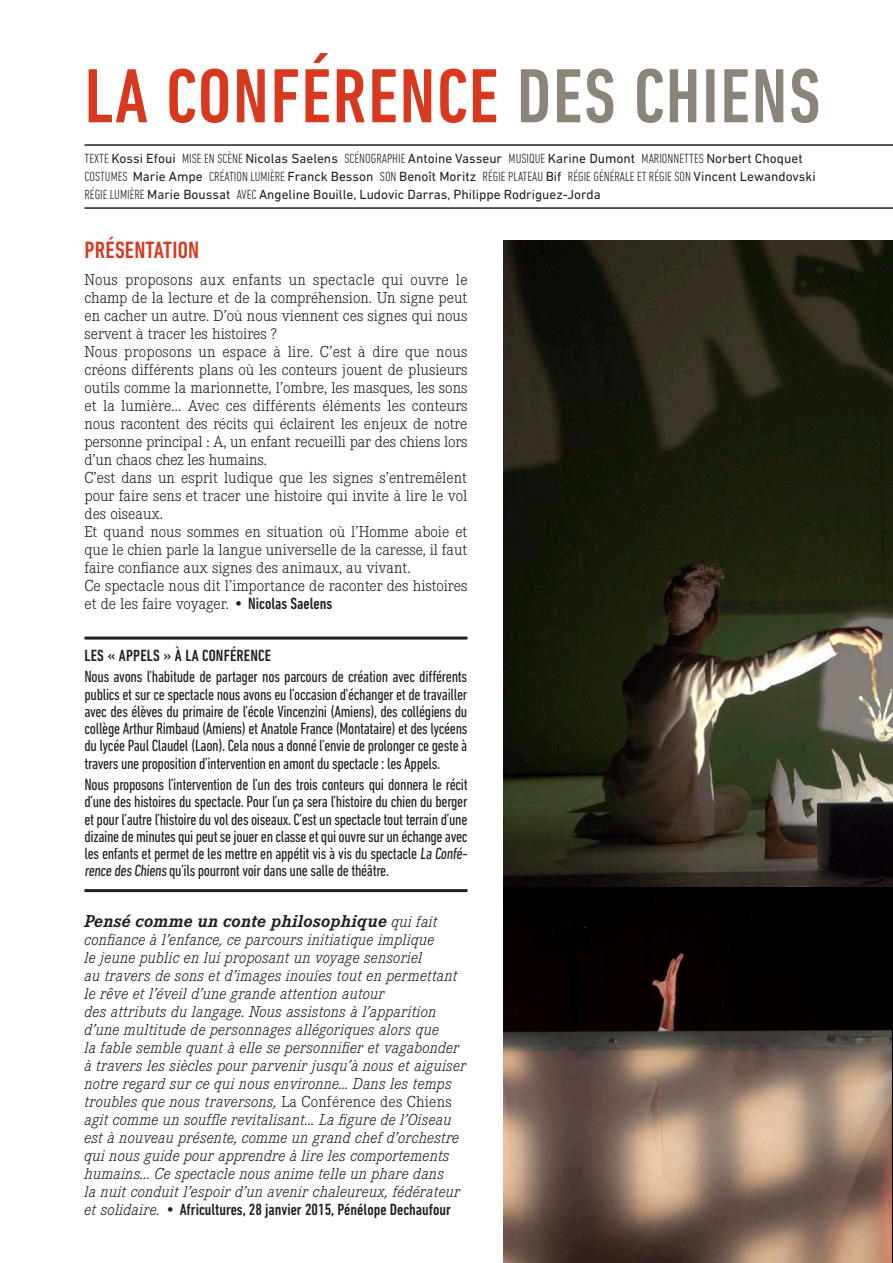
<style>
.page{position:relative;width:893px;height:1263px;background:#fff}
.page>*{position:absolute;margin:0;border:0;box-sizing:border-box;transform-origin:0 0}
.t1{font:500 condensed 78px "DIN Next LT Pro";letter-spacing:.02em;color:#d8381e}
.t2{font:500 condensed 24px "DIN Next LT Pro";letter-spacing:.01em;color:#d8381e}
.t3{font:italic 700 18px "Corporate E";letter-spacing:.01em;color:#231f20}
.t4{font:300 16.5px/18px "Corporate E";color:#231f20;text-align:justify}
.t5{font:condensed 16.5px/17.2px "DIN Next LT Pro";letter-spacing:-.02em;color:#231f20;text-align:justify}
.t6{font:italic 300 16.5px/18px "Corporate E";letter-spacing:.01em;color:#231f20}
.t7{font:500 condensed 16.5px "DIN Next LT Pro";letter-spacing:.01em;color:#231f20}
.t8{font:13.5px/18px "DIN Next LT Pro";color:#231f20}
.s1{color:#8b8479}
.s2{font-weight:300;font-stretch:condensed}
.s3{font-family:"DIN Next LT Pro";font-weight:500;font-stretch:condensed}
.s4{font-weight:300;font-size:16.5px}
.s5{font-style:normal}
.s6{font-family:"DIN Next LT Pro";font-weight:500;font-style:normal;font-stretch:condensed}
</style>
<div class="page">
<hr style="left:84px;top:636px;width:383px;height:3px;background:#231f20">
<hr style="left:84px;top:889px;width:383px;height:3px;background:#231f20">
<hr style="left:84px;top:144px;width:809px;height:2px;background:#231f20">
<hr style="left:84px;top:207px;width:809px;height:2px;background:#231f20">
<img style="left:503px;top:241px;width:390px;height:1022px">
<img style="left:892px;top:888px;width:1px;height:375px">
<p class="t1" style="left:84px;top:52px;width:738px">LA CONFÉRENCE <span class="s1">DES CHIENS</span></p>
<p class="t8" style="left:84px;top:149px;width:733px"><span class="s2">TEXTE</span> Kossi Efoui <span class="s2">MISE EN SCÈNE</span> Nicolas Saelens <span class="s2">SCÉNOGRAPHIE</span> Antoine Vasseur <span class="s2">MUSIQUE</span> Karine Dumont <span class="s2">MARIONNETTES</span> Norbert Choquet<br><span class="s2">COSTUMES</span> Marie Ampe <span class="s2">CRÉATION LUMIÈRE</span> Franck Besson <span class="s2">SON</span> Benoît Moritz <span class="s2">RÉGIE PLATEAU</span> Bif <span class="s2">RÉGIE GÉNÉRALE ET RÉGIE SON</span> Vincent Lewandovski</p>
<p class="t8" style="left:84px;top:185px;width:518px"><span class="s2">RÉGIE LUMIÈRE</span> Marie Boussat <span class="s2">AVEC</span> Angeline Bouille, Ludovic Darras, Philippe Rodriguez-Jorda</p>
<p class="t2" style="left:84px;top:237px;width:116px">PRÉSENTATION</p>
<p class="t4" style="left:84px;top:271px;width:385px">Nous proposons aux enfants un spectacle qui ouvre le champ de la lecture et de la compréhension. Un signe peut en cacher un autre. D’où nous viennent ces signes qui nous servent à tracer les histoires ?</p>
<p class="t4" style="left:84px;top:343px;width:385px">Nous proposons un espace à lire. C’est à dire que nous créons différents plans où les conteurs jouent de plusieurs outils comme la marionnette, l’ombre, les masques, les sons et la lumière... Avec ces différents éléments les conteurs nous racontent des récits qui éclairent les enjeux de notre personne principal : A, un enfant recueilli par des chiens lors d’un chaos chez les humains.</p>
<p class="t4" style="left:84px;top:469px;width:384px">C’est dans un esprit ludique que les signes s’entremêlent pour faire sens et tracer une histoire qui invite à lire le vol des oiseaux.</p>
<p class="t4" style="left:84px;top:523px;width:384px">Et quand nous sommes en situation où l’Homme aboie et que le chien parle la langue universelle de la caresse, il faut faire confiance aux signes des animaux, au vivant.</p>
<p class="t4" style="left:84px;top:577px;width:384px">Ce spectacle nous dit l’importance de raconter des histoires et de les faire voyager. • <span class="s3">Nicolas Saelens</span></p>
<p class="t7" style="left:84px;top:646px;width:188px">LES « APPELS » À LA CONFÉRENCE</p>
<p class="t5" style="left:84px;top:668px;width:385px">Nous avons l’habitude de partager nos parcours de création avec différents publics et sur ce spectacle nous avons eu l’occasion d’échanger et de travailler avec des élèves du primaire de l’école Vincenzini (Amiens), des collégiens du collège Arthur Rimbaud (Amiens) et Anatole France (Montataire) et des lycéens du lycée Paul Claudel (Laon). Cela nous a donné l’envie de prolonger ce geste à travers une proposition d’intervention en amont du spectacle : les Appels.</p>
<p class="t5" style="left:84px;top:776px;width:386px">Nous proposons l’intervention de l’un des trois conteurs qui donnera le récit d’une des histoires du spectacle. Pour l’un ça sera l’histoire du chien du berger et pour l’autre l’histoire du vol des oiseaux. C’est un spectacle tout terrain d’une dizaine de minutes qui peut se jouer en classe et qui ouvre sur un échange avec les enfants et permet de les mettre en appétit vis à vis du spectacle La Confé&shy;rence des Chiens qu’ils pourront voir dans une salle de théâtre.</p>
<p class="t3" style="left:84px;top:910px;width:355px">Pensé comme un conte philosophique <span class="s4">qui fait</span></p>
<p class="t6" style="left:84px;top:930px;width:383px">confiance à l’enfance, ce parcours initiatique implique<br>le jeune public en lui proposant un voyage sensoriel<br>au travers de sons et d’images inouïes tout en permettant le rêve et l’éveil d’une grande attention autour<br>des attributs du langage. Nous assistons à l’apparition d’une multitude de personnages allégoriques alors que<br>la fable semble quant à elle se personnifier et vagabonder à travers les siècles pour parvenir jusqu’à nous et aiguiser notre regard sur ce qui nous environne… Dans les temps troubles que nous traversons, <span class="s5">La Conférence des Chiens </span>agit comme un souffle revitalisant... La figure de l’Oiseau est à nouveau présente, comme un grand chef d’orchestre qui nous guide pour apprendre à lire les comportements humains... Ce spectacle nous anime telle un phare dans<br>la nuit conduit l’espoir d’un avenir chaleureux, fédérateur et solidaire. • <span class="s6">Africultures, 28 janvier 2015, Pénélope Dechaufour</span></p>
</div>
